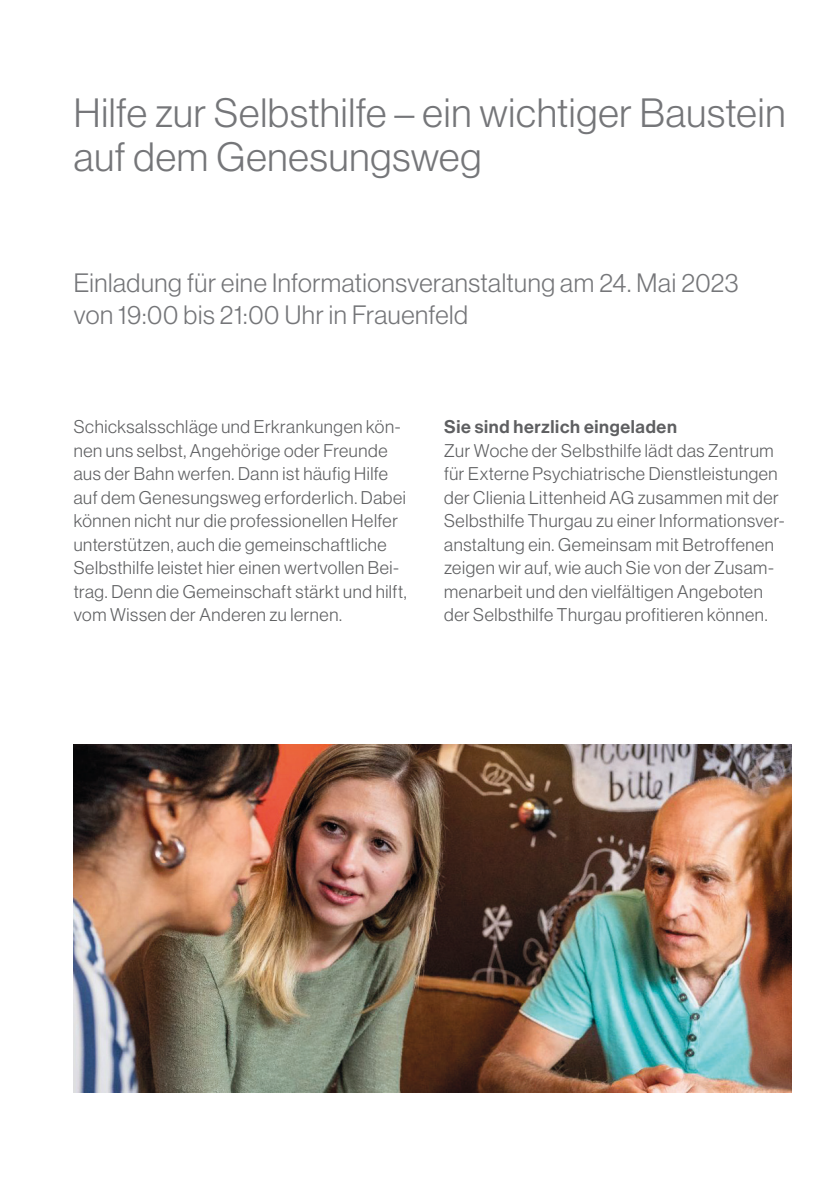
<style>
.page{position:relative;width:840px;height:1191px;background:#fff}
.page>*{position:absolute;margin:0;border:0;box-sizing:border-box;transform-origin:0 0}
._03_Titel_Haas_20{font:40px/44px "N Haas Grotesk DS Pro 45 Lt";letter-spacing:.02em;color:#757679}
._04_Untertitel_Haas{font:26px/32px "N Haas Grotesk DS Pro 45 Lt";letter-spacing:.02em;color:#757679}
._06_Lauttext_9_Grid{font:18px/23.6px "N Haas Grotesk DS Pro 45 Lt";letter-spacing:.035em;color:#5e5f61}
._06_Lauttext_9_Grid-2{font:18px "N Haas Grotesk DS Pro 65 Md";letter-spacing:.035em;color:#5e5f61}
</style>
<div class="page">
<img style="left:74px;top:744px;width:717px;height:348px">
<h2 class="_03_Titel_Haas_20" style="left:74px;top:91px;width:712px">Hilfe zur Selbsthilfe – ein wichtiger Baustein auf dem Genesungsweg</h2>
<p class="_04_Untertitel_Haas" style="left:74px;top:267px;width:666px">Einladung für eine Informationsveranstaltung am 24. Mai 2023 von 19:00 bis 21:00 Uhr in Frauenfeld</p>
<p class="_06_Lauttext_9_Grid" style="left:74px;top:415px;width:334px">Schicksalsschläge und Erkrankungen kön&shy;nen uns selbst, Angehörige oder Freunde aus der Bahn werfen. Dann ist häufig Hilfe auf dem Genesungsweg erforderlich. Dabei können nicht nur die professionellen Helfer unterstützen, auch die gemeinschaftliche Selbsthilfe leistet hier einen wertvollen Bei&shy;trag. Denn die Gemeinschaft stärkt und hilft, vom Wissen der Anderen zu lernen.</p>
<p class="_06_Lauttext_9_Grid-2" style="left:444px;top:416px;width:234px">Sie sind herzlich eingeladen</p>
<p class="_06_Lauttext_9_Grid" style="left:444px;top:438px;width:342px">Zur Woche der Selbsthilfe lädt das Zentrum für Externe Psychiatrische Dienstleistungen der Clienia Littenheid AG zusammen mit der Selbsthilfe Thurgau zu einer Informationsver&shy;anstaltung ein. Gemeinsam mit Betroffenen zeigen wir auf, wie auch Sie von der Zusam&shy;menarbeit und den vielfältigen Angeboten der Selbsthilfe Thurgau profitieren können.</p>
</div>
